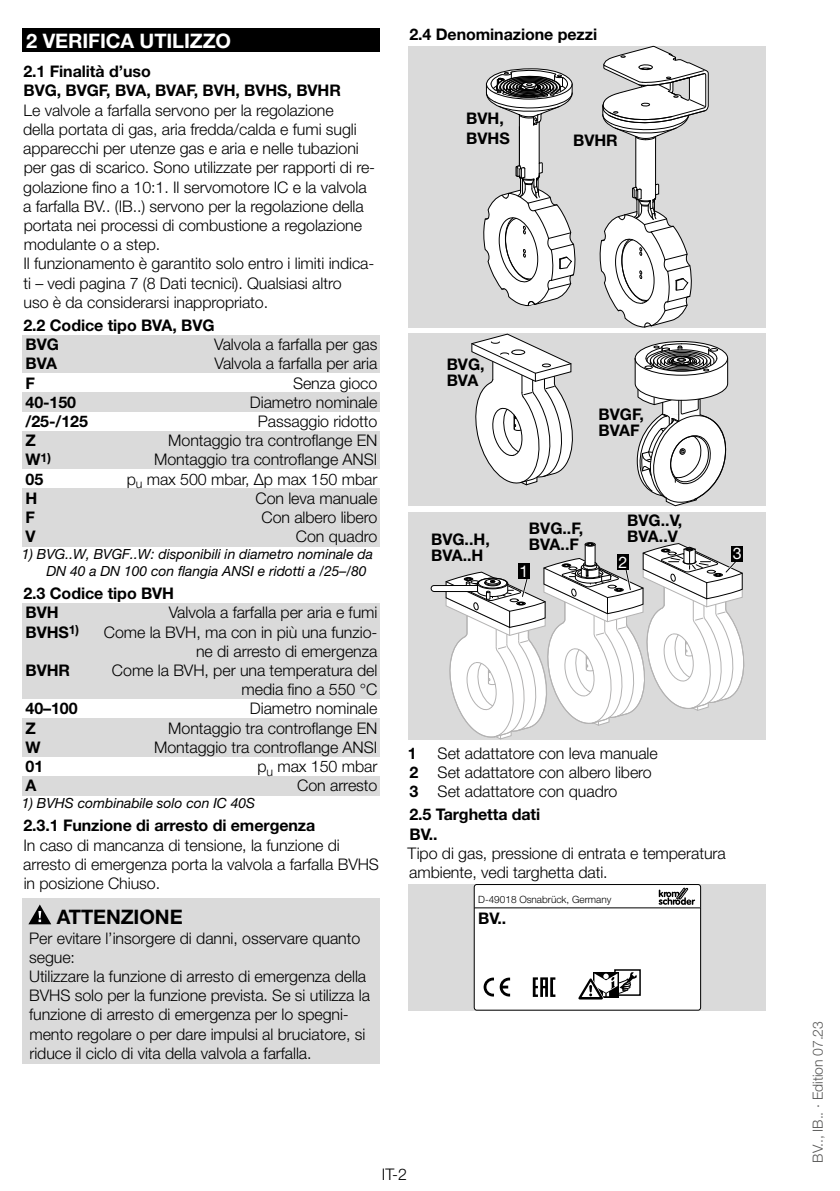
<style>
.page{position:relative;width:840px;height:1191px;background:#fff}
.page>*{position:absolute;margin:0;border:0;box-sizing:border-box;transform-origin:0 0}
.t1{font:700 20px "Helvetica Neue LT Pro";letter-spacing:-.005em;color:#fff}
.t2{font:700 20px "Helvetica Neue LT Pro";letter-spacing:-.005em;color:#000}
.t3{font:300 16px/19.2px "Helvetica Neue LT Pro";letter-spacing:-.005em;color:#000}
.t4{font:700 16px/16px "Helvetica Neue LT Pro";letter-spacing:-.005em;color:#000}
.t5{font:16px "Helvetica Neue LT Pro";color:#fff}
.t6{font:italic 14px/16.8px "Helvetica Neue LT Pro";letter-spacing:-.005em;color:#000}
.t7{font:300 14px "Helvetica Neue LT Pro";letter-spacing:-.005em;color:#575756}
.t8{font:700 12.4px "Helvetica Neue LT Pro";color:#000}
.t9{font:300 10px "Helvetica Neue LT Pro";color:#000}
.s1{font-size:16px}
.s2{font-weight:700}
</style>
<div class="page">
<div style="left:23px;top:28px;width:357px;height:24px;background:#000"></div>
<div style="left:23px;top:335px;width:357px;height:20px;background:#dadada"></div>
<div style="left:23px;top:354px;width:357px;height:20px;background:#dadada"></div>
<div style="left:23px;top:373px;width:357px;height:20px;background:#fff"></div>
<div style="left:23px;top:392px;width:357px;height:20px;background:#dadada"></div>
<div style="left:23px;top:431px;width:357px;height:20px;background:#dadada"></div>
<div style="left:23px;top:450px;width:357px;height:20px;background:#dadada"></div>
<div style="left:23px;top:469px;width:357px;height:20px;background:#fff"></div>
<div style="left:23px;top:488px;width:357px;height:20px;background:#dadada"></div>
<div style="left:23px;top:508px;width:357px;height:19px;background:#dadada"></div>
<div style="left:23px;top:527px;width:357px;height:20px;background:#dadada"></div>
<div style="left:23px;top:603px;width:357px;height:20px;background:#dadada"></div>
<div style="left:23px;top:622px;width:357px;height:39px;background:#dadada"></div>
<div style="left:23px;top:660px;width:357px;height:40px;background:#dadada"></div>
<div style="left:23px;top:699px;width:357px;height:20px;background:#fff"></div>
<div style="left:23px;top:718px;width:357px;height:20px;background:#dadada"></div>
<div style="left:23px;top:737px;width:357px;height:20px;background:#dadada"></div>
<div style="left:23px;top:756px;width:357px;height:20px;background:#fff"></div>
<div style="left:23px;top:776px;width:357px;height:20px;background:#dadada"></div>
<div style="left:23px;top:898px;width:357px;height:32px;background:#dadada"></div>
<div style="left:23px;top:926px;width:357px;height:41px;background:#dadada"></div>
<div style="left:23px;top:964px;width:357px;height:99px;background:#dadada"></div>
<svg style="left:28px;top:904px;width:23px;height:20px"></svg>
<div style="left:408px;top:46px;width:357px;height:281px;background:#dadada"></div>
<svg style="left:599px;top:46px;width:109px;height:281px"></svg>
<svg style="left:483px;top:68px;width:92px;height:238px"></svg>
<div style="left:408px;top:333px;width:357px;height:173px;background:#dadada"></div>
<svg style="left:471px;top:333px;width:102px;height:153px"></svg>
<svg style="left:634px;top:341px;width:93px;height:165px"></svg>
<div style="left:408px;top:512px;width:357px;height:227px;background:#dadada"></div>
<svg style="left:430px;top:542px;width:313px;height:197px"></svg>
<div style="left:731px;top:545px;width:11px;height:16px;background:#000"></div>
<div style="left:408px;top:884px;width:357px;height:126px;background:#dadada"></div>
<div style="left:474px;top:884px;width:226px;height:126px;background:#fff;border-radius:3px"></div>
<div style="left:473px;top:884px;width:227px;height:126px;border:1px solid #000;border-radius:3px"></div>
<hr style="left:474px;top:907px;width:226px;height:1px;background:#000">
<svg style="left:658px;top:887px;width:37px;height:18px"></svg>
<svg style="left:578px;top:971px;width:60px;height:28px"></svg>
<svg style="left:483px;top:977px;width:10px;height:19px"></svg>
<svg style="left:499px;top:977px;width:11px;height:19px"></svg>
<svg style="left:532px;top:977px;width:23px;height:20px"></svg>
<p class="t1" style="left:26px;top:28px;width:206px">2 VERIFICA UTILIZZO</p>
<p class="t4" style="left:23px;top:62px;width:319px;line-height:19.2px">2.1 Finalità d’uso<br>BVG, BVGF, BVA, BVAF, BVH, BVHS, BVHR</p>
<p class="t3" style="left:23px;top:100px;width:353px">Le valvole a farfalla servono per la regolazione<br>della portata di gas, aria fredda/calda e fumi sugli apparecchi per utenze gas e aria e nelle tubazioni per gas di scarico. Sono utilizzate per rapporti di re&shy;golazione fino a 10:1. Il servomotore IC e la valvola a farfalla BV.. (IB..) servono per la regolazione della portata nei processi di combustione a regolazione modulante o a step.<br>Il funzionamento è garantito solo entro i limiti indica&shy;ti – vedi pagina 7 (8 Dati tecnici). Qualsiasi altro<br>uso è da considerarsi inappropriato.</p>
<p class="t4" style="left:23px;top:315px;width:192px;line-height:19.2px">2.2 Codice tipo BVA, BVG<br>BVG</p>
<p class="t3" style="left:214px;top:334px;width:165px">Valvola a farfalla per gas</p>
<p class="t4" style="left:26px;top:355px;width:33px">BVA</p>
<p class="t3" style="left:214px;top:354px;width:164px">Valvola a farfalla per aria</p>
<p class="t4" style="left:26px;top:374px;width:11px">F</p>
<p class="t3" style="left:293px;top:373px;width:86px">Senza gioco</p>
<p class="t4" style="left:26px;top:394px;width:52px">40-150</p>
<p class="t3" style="left:250px;top:392px;width:129px">Diametro nominale</p>
<p class="t4" style="left:26px;top:413px;width:64px">/25-/125</p>
<p class="t3" style="left:258px;top:411px;width:121px">Passaggio ridotto</p>
<p class="t4" style="left:26px;top:432px;width:12px">Z</p>
<p class="t3" style="left:168px;top:430px;width:210px">Montaggio tra controflange EN</p>
<p class="t8" style="left:26px;top:450px;width:27px"><span class="s1">W</span>1)</p>
<p class="t3" style="left:154px;top:450px;width:224px">Montaggio tra controflange ANSI</p>
<p class="t4" style="left:26px;top:470px;width:19px">05</p>
<p class="t3" style="left:127px;top:469px;width:252px">p<sub>u</sub> max 500 mbar, ∆p max 150 mbar</p>
<p class="t4" style="left:26px;top:490px;width:13px">H</p>
<p class="t3" style="left:255px;top:488px;width:123px">Con leva manuale</p>
<p class="t4" style="left:26px;top:509px;width:11px">F</p>
<p class="t3" style="left:261px;top:507px;width:117px">Con albero libero</p>
<p class="t4" style="left:26px;top:528px;width:12px">V</p>
<p class="t3" style="left:296px;top:526px;width:83px">Con quadro</p>
<p class="t6" style="left:46px;top:545px;width:328px;text-indent:-25px">1) BVG..W, BVGF..W: disponibili in diametro nominale da<br>DN 40 a DN 100 con flangia ANSI e ridotti a /25–/80</p>
<p class="t4" style="left:23px;top:583px;width:152px;line-height:19.2px">2.3 Codice tipo BVH<br>BVH</p>
<p class="t3" style="left:169px;top:603px;width:210px">Valvola a farfalla per aria e fumi</p>
<p class="t4" style="left:26px;top:623px;width:55px">BVHS<sup>1)</sup></p>
<p class="t3" style="left:104px;top:622px;width:275px;text-align:right">Come la BVH, ma con in più una funzio&shy;ne di arresto di emergenza</p>
<p class="t4" style="left:26px;top:662px;width:46px">BVHR</p>
<p class="t3" style="left:112px;top:660px;width:267px;text-align:right">Come la BVH, per una temperatura del media fino a 550 °C</p>
<p class="t4" style="left:26px;top:700px;width:54px">40–100</p>
<p class="t3" style="left:250px;top:699px;width:129px">Diametro nominale</p>
<p class="t4" style="left:26px;top:719px;width:12px">Z</p>
<p class="t3" style="left:168px;top:718px;width:210px">Montaggio tra controflange EN</p>
<p class="t4" style="left:26px;top:739px;width:17px">W</p>
<p class="t3" style="left:154px;top:737px;width:224px">Montaggio tra controflange ANSI</p>
<p class="t4" style="left:26px;top:758px;width:19px">01</p>
<p class="t3" style="left:257px;top:756px;width:121px">p<sub>u</sub> max 150 mbar</p>
<p class="t4" style="left:26px;top:777px;width:12px">A</p>
<p class="t3" style="left:297px;top:775px;width:82px">Con arresto</p>
<p class="t6" style="left:22px;top:794px;width:235px">1) BVHS combinabile solo con IC 40S</p>
<p class="t4" style="left:23px;top:817px;width:293px">2.3.1 Funzione di arresto di emergenza</p>
<p class="t3" style="left:23px;top:835px;width:357px">In caso di mancanza di tensione, la funzione di arresto di emergenza porta la valvola a farfalla BVHS in posizione Chiuso.</p>
<p class="t2" style="left:57px;top:904px;width:112px">ATTENZIONE</p>
<p class="t3" style="left:29px;top:928px;width:342px">Per evitare l’insorgere di danni, osservare quanto segue:<br>Utilizzare la funzione di arresto di emergenza della BVHS solo per la funzione prevista. Se si utilizza la funzione di arresto di emergenza per lo spegni&shy;mento regolare o per dare impulsi al bruciatore, si riduce il ciclo di vita della valvola a farfalla.</p>
<p class="t4" style="left:409px;top:26px;width:189px">2.4 Denominazione pezzi</p>
<p class="t4" style="left:466px;top:108px;width:45px;line-height:20px">BVH,<br>BVHS</p>
<p class="t4" style="left:572px;top:132px;width:46px">BVHR</p>
<p class="t4" style="left:446px;top:356px;width:39px">BVG,<br>BVA</p>
<p class="t4" style="left:598px;top:406px;width:47px">BVGF,<br>BVAF</p>
<p class="t4" style="left:431px;top:531px;width:60px">BVG..H,<br>BVA..H</p>
<p class="t4" style="left:528px;top:520px;width:56px">BVG..F,<br>BVA..F</p>
<p class="t4" style="left:627px;top:512px;width:56px">BVG..V,<br>BVA..V</p>
<p class="t5" style="left:618px;top:552px;width:10px">2</p>
<p class="t5" style="left:519px;top:561px;width:10px">1</p>
<p class="t5" style="left:732px;top:544px;width:10px">3</p>
<p class="t3" style="left:409px;top:743px;width:250px;text-indent:28px">Set adattatore con leva manuale<br><span class="s2">2</span> Set adattatore con albero libero<br><span class="s2">3</span> Set adattatore con quadro</p>
<p class="t4" style="left:409px;top:804px;width:132px;line-height:19.2px">2.5 Targhetta dati<br>BV..</p>
<p class="t3" style="left:407px;top:843px;width:319px">Tipo di gas, pressione di entrata e temperatura ambiente, vedi targhetta dati.</p>
<p class="t9" style="left:478px;top:893px;width:135px">D-49018 Osnabrück, Germany</p>
<p class="t4" style="left:478px;top:910px;width:30px">BV..</p>
<p class="t4" style="left:407px;top:744px;width:10px">1</p>
<p class="t3" style="left:382px;top:1164px;width:26px">IT-2</p>
<p class="t7" style="left:809px;top:1162px;width:143px;rotate:-90deg">BV.., IB.. · Edition 07.23</p>
</div>
